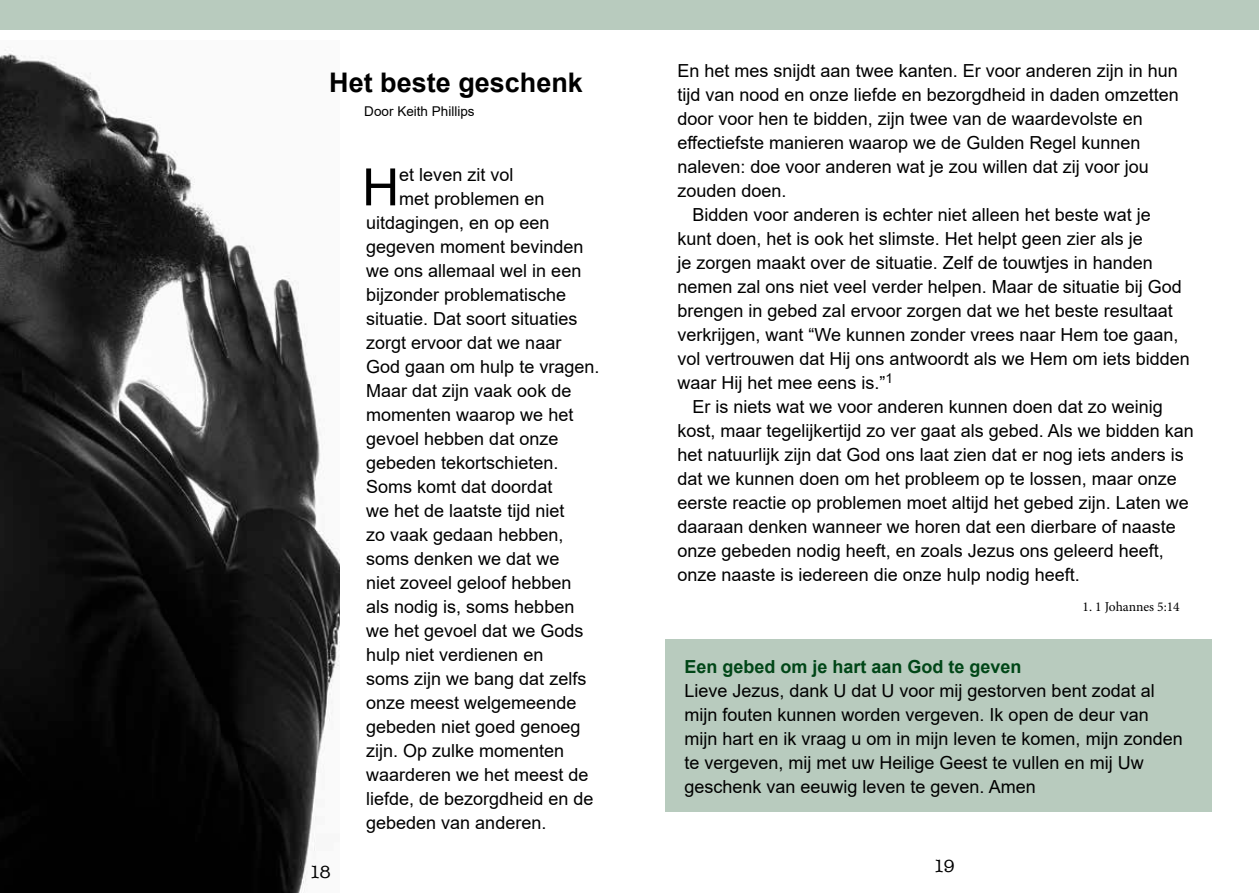
<style>
.page{position:relative;width:1259px;height:893px;background:#fff}
.page>*{position:absolute;margin:0;border:0;box-sizing:border-box;transform-origin:0 0}
.t1{font:51.6px "Arial";color:#000}
.t2{font:700 27px "Arial";color:#000}
.t3{font:18px/24px "Arial";color:#000}
.t4{font:700 18px "Arial";color:#004617}
.t5{font:18px "American Typewriter";color:#000}
.t6{font:13.5px "Arial";color:#000}
.t7{font:13.5px "Minion Pro";letter-spacing:-.005em;color:#000}
</style>
<div class="page">
<div style="left:665px;top:639px;width:546px;height:172px;background:#b8cbbe"></div>
<img style="left:0;top:49px;width:340px;height:844px">
<div style="left:0;top:0;width:1259px;height:30px;background:#b8cbbe"></div>
<h2 class="t2" style="left:329px;top:64px;width:255px">Het beste geschenk</h2>
<p class="t6" style="left:364px;top:102px;width:112px">Door Keith Phillips</p>
<h1 class="t1" style="left:362px;top:152px;width:39px">H</h1>
<p class="t3" style="left:399px;top:163px;width:116px">et leven zit vol</p>
<p class="t3" style="left:399px;top:187px;width:147px">met problemen en</p>
<p class="t3" style="left:366px;top:211px;width:185px">uitdagingen, en op een</p>
<p class="t3" style="left:366px;top:235px;width:219px">gegeven moment bevinden</p>
<p class="t3" style="left:366px;top:259px;width:217px">we ons allemaal wel in een</p>
<p class="t3" style="left:366px;top:283px;width:202px">bijzonder problematische</p>
<p class="t3" style="left:366px;top:307px;width:213px">situatie. Dat soort situaties</p>
<p class="t3" style="left:366px;top:331px;width:197px">zorgt ervoor dat we naar</p>
<p class="t3" style="left:366px;top:355px;width:235px">God gaan om hulp te vragen.</p>
<p class="t3" style="left:366px;top:379px;width:207px">Maar dat zijn vaak ook de</p>
<p class="t3" style="left:366px;top:403px;width:209px">momenten waarop we het</p>
<p class="t3" style="left:366px;top:427px;width:194px">gevoel hebben dat onze</p>
<p class="t3" style="left:366px;top:451px;width:194px">gebeden tekortschieten.</p>
<p class="t3" style="left:366px;top:475px;width:188px">Soms komt dat doordat</p>
<p class="t3" style="left:366px;top:499px;width:200px">we het de laatste tijd niet</p>
<p class="t3" style="left:366px;top:523px;width:199px">zo vaak gedaan hebben,</p>
<p class="t3" style="left:366px;top:547px;width:195px">soms denken we dat we</p>
<p class="t3" style="left:366px;top:571px;width:207px">niet zoveel geloof hebben</p>
<p class="t3" style="left:366px;top:595px;width:210px">als nodig is, soms hebben</p>
<p class="t3" style="left:366px;top:619px;width:219px">we het gevoel dat we Gods</p>
<p class="t3" style="left:366px;top:643px;width:179px">hulp niet verdienen en</p>
<p class="t3" style="left:366px;top:667px;width:222px">soms zijn we bang dat zelfs</p>
<p class="t3" style="left:366px;top:691px;width:212px">onze meest welgemeende</p>
<p class="t3" style="left:366px;top:715px;width:216px">gebeden niet goed genoeg</p>
<p class="t3" style="left:366px;top:739px;width:200px">zijn. Op zulke momenten</p>
<p class="t3" style="left:366px;top:763px;width:224px">waarderen we het meest de</p>
<p class="t3" style="left:366px;top:787px;width:229px">liefde, de bezorgdheid en de</p>
<p class="t3" style="left:366px;top:811px;width:182px">gebeden van anderen.</p>
<p class="t3" style="left:677px;top:58px;width:502px">En het mes snijdt aan twee kanten. Er voor anderen zijn in hun</p>
<p class="t3" style="left:677px;top:82px;width:503px">tijd van nood en onze liefde en bezorgdheid in daden omzetten</p>
<p class="t3" style="left:677px;top:106px;width:467px">door voor hen te bidden, zijn twee van de waardevolste en</p>
<p class="t3" style="left:677px;top:130px;width:464px">effectiefste manieren waarop we de Gulden Regel kunnen</p>
<p class="t3" style="left:677px;top:154px;width:473px">naleven: doe voor anderen wat je zou willen dat zij voor jou</p>
<p class="t3" style="left:677px;top:178px;width:111px">zouden doen.</p>
<p class="t3" style="left:692px;top:202px;width:460px">Bidden voor anderen is echter niet alleen het beste wat je</p>
<p class="t3" style="left:677px;top:226px;width:467px">kunt doen, het is ook het slimste. Het helpt geen zier als je</p>
<p class="t3" style="left:677px;top:250px;width:477px">je zorgen maakt over de situatie. Zelf de touwtjes in handen</p>
<p class="t3" style="left:677px;top:274px;width:506px">nemen zal ons niet veel verder helpen. Maar de situatie bij God</p>
<p class="t3" style="left:677px;top:298px;width:497px">brengen in gebed zal ervoor zorgen dat we het beste resultaat</p>
<p class="t3" style="left:677px;top:322px;width:502px">verkrijgen, want “We kunnen zonder vrees naar Hem toe gaan,</p>
<p class="t3" style="left:677px;top:346px;width:514px">vol vertrouwen dat Hij ons antwoordt als we Hem om iets bidden</p>
<p class="t3" style="left:677px;top:370px;width:217px">waar Hij het mee eens is.”<sup>1</sup></p>
<p class="t3" style="left:692px;top:394px;width:472px">Er is niets wat we voor anderen kunnen doen dat zo weinig</p>
<p class="t3" style="left:677px;top:418px;width:518px">kost, maar tegelijkertijd zo ver gaat als gebed. Als we bidden kan</p>
<p class="t3" style="left:677px;top:442px;width:508px">het natuurlijk zijn dat God ons laat zien dat er nog iets anders is</p>
<p class="t3" style="left:677px;top:466px;width:501px">dat we kunnen doen om het probleem op te lossen, maar onze</p>
<p class="t3" style="left:677px;top:490px;width:513px">eerste reactie op problemen moet altijd het gebed zijn. Laten we</p>
<p class="t3" style="left:677px;top:514px;width:500px">daaraan denken wanneer we horen dat een dierbare of naaste</p>
<p class="t3" style="left:677px;top:538px;width:488px">onze gebeden nodig heeft, en zoals Jezus ons geleerd heeft,</p>
<p class="t3" style="left:677px;top:562px;width:404px">onze naaste is iedereen die onze hulp nodig heeft.</p>
<p class="t7" style="left:1082px;top:597px;width:99px">1. 1 Johannes 5:14</p>
<p class="t4" style="left:684px;top:654px;width:339px">Een gebed om je hart aan God te geven</p>
<p class="t3" style="left:684px;top:678px;width:500px">Lieve Jezus, dank U dat U voor mij gestorven bent zodat al mijn fouten kunnen worden vergeven. Ik open de deur van mijn hart en ik vraag u om in mijn leven te komen, mijn zonden te vergeven, mij met uw Heilige Geest te vullen en mij Uw geschenk van eeuwig leven te geven. Amen</p>
<p class="t5" style="left:302px;top:857px;width:23px">18</p>
<p class="t5" style="left:933px;top:856px;width:23px">19</p>
<p class="t5" style="left:309px;top:861px;width:23px">18</p>
</div>
